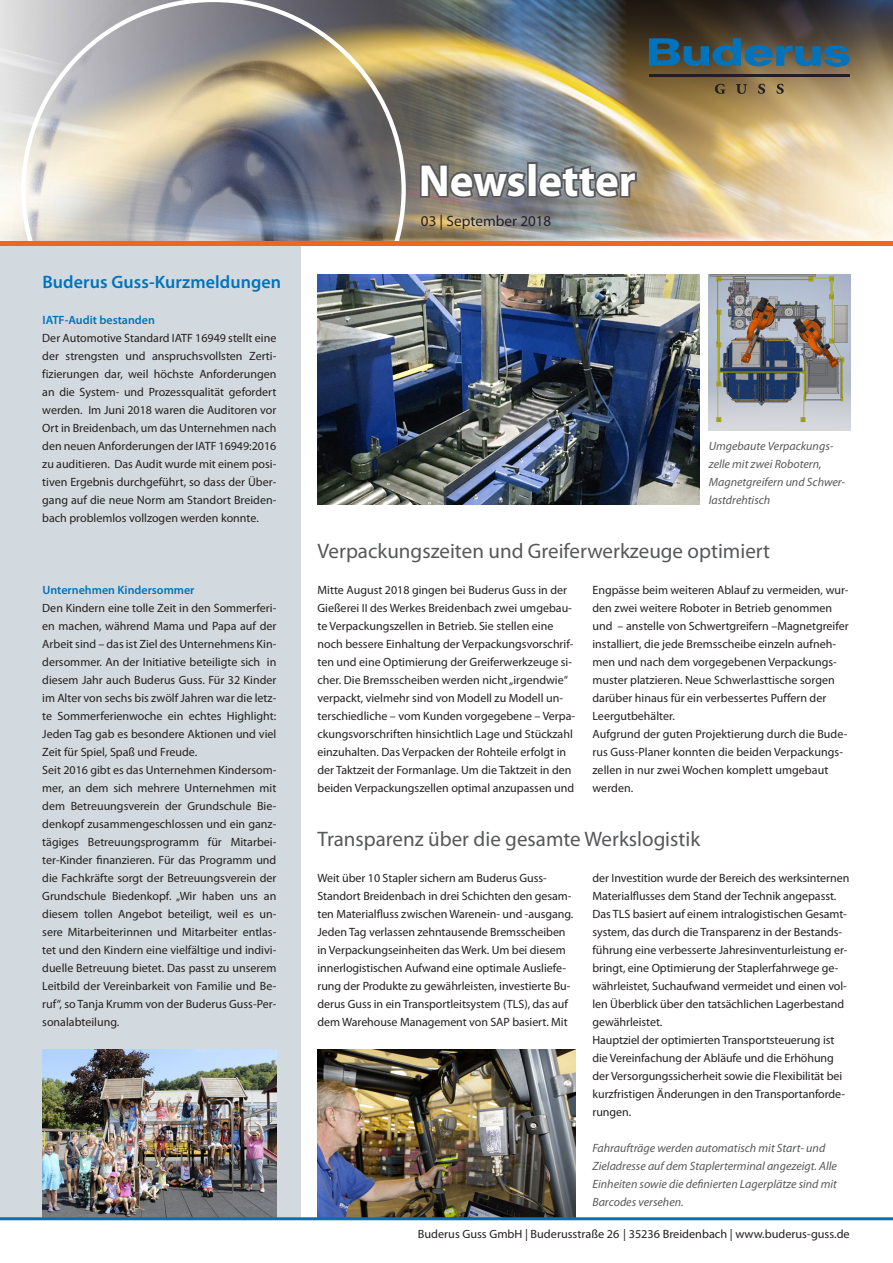
<style>
.page{position:relative;width:893px;height:1263px;background:#fff}
.page>*{position:absolute;margin:0;border:0;box-sizing:border-box;transform-origin:0 0}
.t1{font:700 45px "Myriad Pro";color:#fff}
.t2{font:21px "Myriad Pro";color:#57585a}
.t3{font:600 18px "Myriad Pro";letter-spacing:.005em;color:#0073bc}
.t4{font:15px "Myriad Pro";color:#231f20}
.t5{font:12px/18px "Myriad Pro";color:#231f20}
.t6{font:italic 12px/18px "Myriad Pro";color:#57585a}
.t7{font:600 12px "Myriad Pro";color:#0073bc}
</style>
<div class="page">
<img style="left:0;top:0;width:893px;height:241px">
<svg style="left:418px;top:161px;width:110px;height:40px;background:#71706f"></svg>
<div style="left:527px;top:162px;width:10px;height:36px;border:4px solid #57585a"></div>
<svg style="left:536px;top:163px;width:103px;height:38px;background:#7b7c7b"></svg>
<svg style="left:649px;top:38px;width:201px;height:29px;background:#315f76"></svg>
<hr style="left:649px;top:74px;width:201px;height:2px;background:#231f20">
<svg style="left:715px;top:84px;width:10px;height:10px"></svg>
<svg style="left:736px;top:84px;width:11px;height:10px"></svg>
<svg style="left:758px;top:84px;width:7px;height:10px"></svg>
<svg style="left:776px;top:84px;width:8px;height:10px"></svg>
<img style="left:21px;top:0;width:385px;height:382px">
<div style="left:0;top:246px;width:300px;height:973px;background:#d3dadf"></div>
<div style="left:0;top:241px;width:893px;height:5px;background:#f36421"></div>
<img style="left:317px;top:274px;width:382px;height:230px">
<img style="left:709px;top:275px;width:141px;height:156px">
<img style="left:317px;top:1050px;width:258px;height:167px">
<img style="left:42px;top:1050px;width:234px;height:167px">
<hr style="left:0;top:1217px;width:893px;height:3px;background:#0073bc">
<p class="t3" style="left:43px;top:271px;width:240px">Buderus Guss-Kurzmeldungen</p>
<p class="t7" style="left:43px;top:312px;width:114px">IATF-Audit bestanden</p>
<p class="t5" style="left:42px;top:329px;width:236px;text-align:justify">Der Automotive Standard IATF 16949 stellt eine der strengsten und anspruchsvollsten Zerti&shy;fizierungen dar, weil höchste Anforderungen an die System- und Prozessqualität gefordert werden. Im Juni 2018 waren die Auditoren vor Ort in Breidenbach, um das Unternehmen nach den neuen Anforderungen der IATF 16949:2016 zu auditieren. Das Audit wurde mit einem posi&shy;tiven Ergebnis durchgeführt, so dass der Über&shy;gang auf die neue Norm am Standort Breiden&shy;bach problemlos vollzogen werden konnte.</p>
<p class="t7" style="left:43px;top:582px;width:154px">Unternehmen Kindersommer</p>
<p class="t5" style="left:42px;top:599px;width:236px;text-align:justify">Den Kindern eine tolle Zeit in den Sommerferi&shy;en machen, während Mama und Papa auf der Arbeit sind – das ist Ziel des Unternehmens Kin&shy;dersommer. An der Initiative beteiligte sich in diesem Jahr auch Buderus Guss. Für 32 Kinder im Alter von sechs bis zwölf Jahren war die letz&shy;te Sommerferienwoche ein echtes Highlight:<br>Jeden Tag gab es besondere Aktionen und viel Zeit für Spiel, Spaß und Freude.</p>
<p class="t5" style="left:42px;top:761px;width:236px;text-align:justify">Seit 2016 gibt es das Unternehmen Kindersom&shy;mer, an dem sich mehrere Unternehmen mit dem Betreuungsverein der Grundschule Bie&shy;denkopf zusammengeschlossen und ein ganz&shy;tägiges Betreuungsprogramm für Mitarbei&shy;ter-Kinder finanzieren. Für das Programm und die Fachkräfte sorgt der Betreuungsverein der Grundschule Biedenkopf. „Wir haben uns an diesem tollen Angebot beteiligt, weil es un&shy;sere Mitarbeiterinnen und Mitarbeiter entlas&shy;tet und den Kindern eine vielfältige und indivi&shy;duelle Betreuung bietet. Das passt zu unserem Leitbild der Vereinbarkeit von Familie und Be&shy;ruf“, so Tanja Krumm von der Buderus Guss-Per&shy;sonalabteilung.</p>
<p class="t1" style="left:419px;top:151px;width:219px">Newsletter</p>
<p class="t4" style="left:421px;top:212px;width:132px">03 | September 2018</p>
<p class="t6" style="left:709px;top:437px;width:138px">Umgebaute Verpackungs&shy;zelle mit zwei Robotern,<br>Magnetgreifern und Schwer&shy;lastdrehtisch</p>
<p class="t2" style="left:317px;top:538px;width:454px">Verpackungszeiten und Greiferwerkzeuge optimiert</p>
<p class="t5" style="left:317px;top:581px;width:259px">Mitte August 2018 gingen bei Buderus Guss in der Gießerei II des Werkes Breidenbach zwei umgebau&shy;te Verpackungszellen in Betrieb. Sie stellen eine noch bessere Einhaltung der Verpackungsvorschrif&shy;ten und eine Optimierung der Greiferwerkzeuge si&shy;cher. Die Bremsscheiben werden nicht „irgendwie“ verpackt, vielmehr sind von Modell zu Modell un&shy;terschiedliche – vom Kunden vorgegebene – Verpa&shy;ckungsvorschriften hinsichtlich Lage und Stückzahl einzuhalten. Das Verpacken der Rohteile erfolgt in der Taktzeit der Formanlage. Um die Taktzeit in den beiden Verpackungszellen optimal anzupassen und</p>
<p class="t5" style="left:592px;top:581px;width:258px">Engpässe beim weiteren Ablauf zu vermeiden, wur&shy;den zwei weitere Roboter in Betrieb genommen und – anstelle von Schwertgreifern –Magnetgreifer installiert, die jede Bremsscheibe einzeln aufneh&shy;men und nach dem vorgegebenen Verpackungs&shy;muster platzieren. Neue Schwerlasttische sorgen darüber hinaus für ein verbessertes Puffern der Leergutbehälter.</p>
<p class="t5" style="left:592px;top:725px;width:257px">Aufgrund der guten Projektierung durch die Bude&shy;rus Guss-Planer konnten die beiden Verpackungs&shy;zellen in nur zwei Wochen komplett umgebaut werden.</p>
<p class="t2" style="left:317px;top:826px;width:384px">Transparenz über die gesamte Werkslogistik</p>
<p class="t5" style="left:317px;top:869px;width:257px">Weit über 10 Stapler sichern am Buderus Guss-Standort Breidenbach in drei Schichten den gesam&shy;ten Materialfluss zwischen Warenein- und -ausgang.<br>Jeden Tag verlassen zehntausende Bremsscheiben in Verpackungseinheiten das Werk. Um bei diesem innerlogistischen Aufwand eine optimale Ausliefe&shy;rung der Produkte zu gewährleisten, investierte Bu&shy;derus Guss in ein Transportleitsystem (TLS), das auf dem Warehouse Management von SAP basiert. Mit</p>
<p class="t5" style="left:592px;top:869px;width:258px">der Investition wurde der Bereich des werksinternen Materialflusses dem Stand der Technik angepasst.<br>Das TLS basiert auf einem intralogistischen Gesamt&shy;system, das durch die Transparenz in der Bestands&shy;führung eine verbesserte Jahresinventurleistung er&shy;bringt, eine Optimierung der Staplerfahrwege ge&shy;währleistet, Suchaufwand vermeidet und einen vol&shy;len Überblick über den tatsächlichen Lagerbestand gewährleistet.</p>
<p class="t5" style="left:592px;top:1031px;width:254px">Hauptziel der optimierten Transportsteuerung ist die Vereinfachung der Abläufe und die Erhöhung der Versorgungssicherheit sowie die Flexibilität bei kurzfristigen Änderungen in den Transportanforde&shy;rungen.</p>
<p class="t6" style="left:592px;top:1139px;width:246px">Fahraufträge werden automatisch mit Start- und Zieladresse auf dem Staplerterminal angezeigt. Alle Einheiten sowie die definierten Lagerplätze sind mit Barcodes versehen.</p>
<p class="t5" style="left:418px;top:1225px;width:433px">Buderus Guss GmbH | Buderusstraße 26 | 35236 Breidenbach | www.buderus-guss.de</p>
</div>
